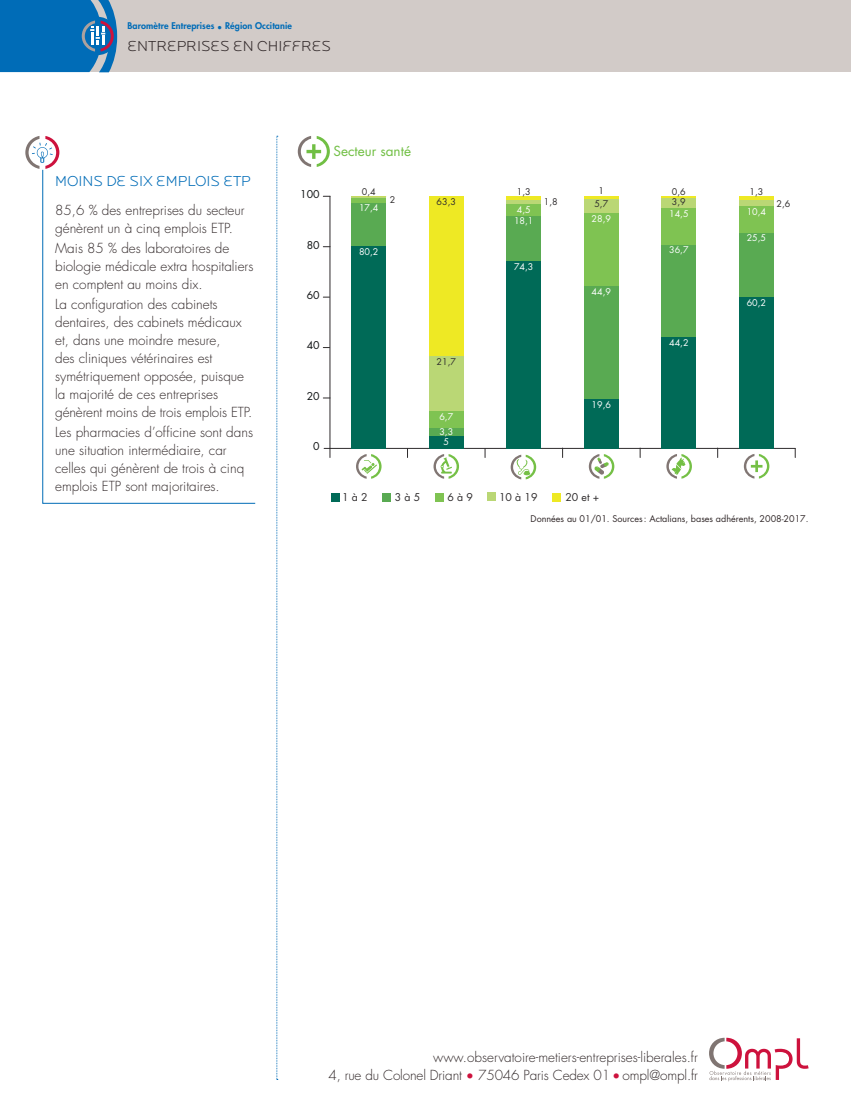
<style>
.page{position:relative;width:851px;height:1107px;background:#fff}
.page>*{position:absolute;margin:0;border:0;box-sizing:border-box;transform-origin:0 0}
.t1{font:300 15px "Locator Display";color:#32292a}
.t2{font:300 15px "Locator Display";color:#006cb7}
.t3{font:300 13.5px/18px "Futura Std";color:#32292a}
.t4{font:13.5px "Futura Std";color:#71bf44}
.t5{font:10.5px "Futura Std";color:#2f2c2d}
.t6{font:10.5px "Futura Std";color:#101314}
.t7{font:9px "Futura Std";color:#fff}
.t8{font:9px "Futura Std";color:#32292a}
.t9{font:800 9px "Futura Std";letter-spacing:.01em;color:#006cb7}
.t10{font:9px "Futura Std";color:#2f2c2d}
.s1{color:#cd123d}
</style>
<div class="page">
<div style="left:0;top:0;width:850px;height:72px;background:#d2cbc8"></div>
<svg style="left:276px;top:136px;width:2px;height:944px;background:#c3dced"></svg>
<svg style="left:709px;top:1038px;width:99px;height:43px"></svg>
<svg style="left:25px;top:136px;width:34px;height:33px"></svg>
<svg style="left:42px;top:169px;width:214px;height:335px"></svg>
<svg style="left:297px;top:136px;width:32px;height:31px"></svg>
<hr style="left:330px;top:448px;width:464px;height:1px;background:#2f2c2d">
<hr style="left:329px;top:196px;width:1px;height:252px;background:#2f2c2d">
<svg style="left:324px;top:448px;width:6px;height:10px"></svg>
<div style="left:351px;top:246px;width:35px;height:202px;background:#006a57"></div>
<div style="left:428px;top:436px;width:35px;height:12px;background:#006a57"></div>
<div style="left:506px;top:261px;width:35px;height:187px;background:#006a57"></div>
<div style="left:583px;top:399px;width:35px;height:49px;background:#006a57"></div>
<div style="left:661px;top:337px;width:35px;height:111px;background:#006a57"></div>
<div style="left:738px;top:297px;width:35px;height:151px;background:#006a57"></div>
<div style="left:351px;top:202px;width:35px;height:44px;background:#59aa52"></div>
<div style="left:428px;top:427px;width:35px;height:9px;background:#59aa52"></div>
<div style="left:506px;top:215px;width:35px;height:46px;background:#59aa52"></div>
<div style="left:583px;top:286px;width:35px;height:113px;background:#59aa52"></div>
<div style="left:661px;top:244px;width:35px;height:93px;background:#59aa52"></div>
<div style="left:738px;top:232px;width:35px;height:65px;background:#59aa52"></div>
<div style="left:351px;top:197px;width:35px;height:5px;background:#7fc352"></div>
<div style="left:428px;top:411px;width:35px;height:16px;background:#7fc352"></div>
<div style="left:506px;top:204px;width:35px;height:11px;background:#7fc352"></div>
<div style="left:583px;top:213px;width:35px;height:73px;background:#7fc352"></div>
<div style="left:661px;top:208px;width:35px;height:36px;background:#7fc352"></div>
<div style="left:738px;top:206px;width:35px;height:26px;background:#7fc352"></div>
<hr style="left:351px;top:196px;width:35px;height:1px;background:#bad775">
<div style="left:428px;top:356px;width:35px;height:55px;background:#bad775"></div>
<hr style="left:506px;top:200px;width:35px;height:4px;background:#bad775">
<div style="left:583px;top:199px;width:35px;height:14px;background:#bad775"></div>
<div style="left:661px;top:198px;width:35px;height:10px;background:#bad775"></div>
<div style="left:738px;top:200px;width:35px;height:6px;background:#bad775"></div>
<div style="left:428px;top:196px;width:35px;height:160px;background:#eee924"></div>
<hr style="left:506px;top:196px;width:35px;height:4px;background:#eee924">
<hr style="left:583px;top:196px;width:35px;height:3px;background:#eee924">
<hr style="left:661px;top:197px;width:35px;height:1px;background:#eee924">
<hr style="left:738px;top:196px;width:35px;height:4px;background:#eee924">
<svg style="left:743px;top:454px;width:26px;height:25px"></svg>
<svg style="left:666px;top:454px;width:25px;height:25px"></svg>
<svg style="left:588px;top:454px;width:26px;height:25px"></svg>
<svg style="left:510px;top:455px;width:26px;height:24px"></svg>
<svg style="left:433px;top:454px;width:26px;height:25px"></svg>
<svg style="left:356px;top:454px;width:25px;height:25px"></svg>
<div style="left:435px;top:493px;width:8px;height:8px;background:#7fc352"></div>
<div style="left:487px;top:493px;width:9px;height:8px;background:#bad775"></div>
<div style="left:382px;top:493px;width:8px;height:8px;background:#59aa52"></div>
<div style="left:552px;top:493px;width:8px;height:8px;background:#eee924"></div>
<div style="left:331px;top:493px;width:8px;height:8px;background:#006a57"></div>
<svg style="left:0;top:0;width:117px;height:72px;background:#1673b7"></svg>
<p class="t9" style="left:127px;top:20px;width:166px">Baromètre Entreprises • Région Occitanie</p>
<p class="t1" style="left:127px;top:37px;width:205px">ENTREPRISES EN CHIFFRES</p>
<p class="t2" style="left:55px;top:172px;width:197px">MOINS DE SIX EMPLOIS ETP</p>
<p class="t3" style="left:55px;top:201px;width:191px">85,6 % des entreprises du secteur génèrent un à cinq emplois ETP.</p>
<p class="t3" style="left:55px;top:239px;width:200px">Mais 85 % des laboratoires de biologie médicale extra hospitaliers en comptent au moins dix.</p>
<p class="t3" style="left:55px;top:295px;width:199px">La configuration des cabinets dentaires, des cabinets médicaux et, dans une moindre mesure,<br>des cliniques vétérinaires est symétriquement opposée, puisque la majorité de ces entreprises génèrent moins de trois emplois ETP.</p>
<p class="t3" style="left:55px;top:424px;width:199px">Les pharmacies d’officine sont dans une situation intermédiaire, car celles qui génèrent de trois à cinq emplois ETP sont majoritaires.</p>
<p class="t4" style="left:333px;top:142px;width:79px">Secteur santé</p>
<p class="t6" style="left:300px;top:188px;width:21px">100</p>
<p class="t10" style="left:361px;top:186px;width:15px">0,4</p>
<p class="t7" style="left:359px;top:202px;width:21px">17,4</p>
<p class="t10" style="left:390px;top:194px;width:7px">2</p>
<p class="t10" style="left:436px;top:196px;width:21px">63,3</p>
<p class="t10" style="left:516px;top:186px;width:15px">1,3</p>
<p class="t10" style="left:598px;top:185px;width:7px">1</p>
<p class="t10" style="left:671px;top:186px;width:15px">0,6</p>
<p class="t10" style="left:749px;top:186px;width:15px">1,3</p>
<p class="t7" style="left:516px;top:204px;width:15px">4,5</p>
<p class="t7" style="left:514px;top:215px;width:21px">18,1</p>
<p class="t10" style="left:543px;top:196px;width:15px">1,8</p>
<p class="t10" style="left:594px;top:198px;width:15px">5,7</p>
<p class="t10" style="left:671px;top:196px;width:15px">3,9</p>
<p class="t10" style="left:776px;top:198px;width:15px">2,6</p>
<p class="t7" style="left:668px;top:208px;width:21px">14,5</p>
<p class="t7" style="left:746px;top:206px;width:21px">10,4</p>
<p class="t7" style="left:591px;top:213px;width:21px">28,9</p>
<p class="t6" style="left:306px;top:238px;width:14px">80</p>
<p class="t7" style="left:359px;top:246px;width:21px">80,2</p>
<p class="t7" style="left:668px;top:244px;width:21px">36,7</p>
<p class="t7" style="left:746px;top:232px;width:21px">25,5</p>
<p class="t7" style="left:514px;top:261px;width:21px">74,3</p>
<p class="t6" style="left:306px;top:288px;width:14px">60</p>
<p class="t7" style="left:591px;top:286px;width:21px">44,9</p>
<p class="t7" style="left:746px;top:296px;width:21px">60,2</p>
<p class="t6" style="left:306px;top:339px;width:14px">40</p>
<p class="t7" style="left:668px;top:337px;width:21px">44,2</p>
<p class="t10" style="left:436px;top:356px;width:21px">21,7</p>
<p class="t6" style="left:306px;top:389px;width:14px">20</p>
<p class="t7" style="left:591px;top:399px;width:21px">19,6</p>
<p class="t7" style="left:439px;top:410px;width:15px">6,7</p>
<p class="t6" style="left:313px;top:440px;width:8px">0</p>
<p class="t7" style="left:439px;top:426px;width:15px">3,3</p>
<p class="t7" style="left:443px;top:436px;width:7px">5</p>
<p class="t5" style="left:342px;top:491px;width:27px">1 à 2</p>
<p class="t5" style="left:394px;top:491px;width:27px">3 à 5</p>
<p class="t5" style="left:447px;top:490px;width:27px">6 à 9</p>
<p class="t5" style="left:498px;top:491px;width:40px">10 à 19</p>
<p class="t5" style="left:565px;top:491px;width:35px">20 et +</p>
<p class="t8" style="left:530px;top:513px;width:279px">Données au 01/01. Sources : Actalians, bases adhérents, 2008-2017.</p>
<p class="t3" style="left:328px;top:1048px;width:371px;text-align:right">www.observatoire-metiers-entreprises-liberales.fr<br>4, rue du Colonel Driant <span class="s1">•</span> 75046 Paris Cedex 01 <span class="s1">•</span> ompl@ompl.fr</p>
</div>
